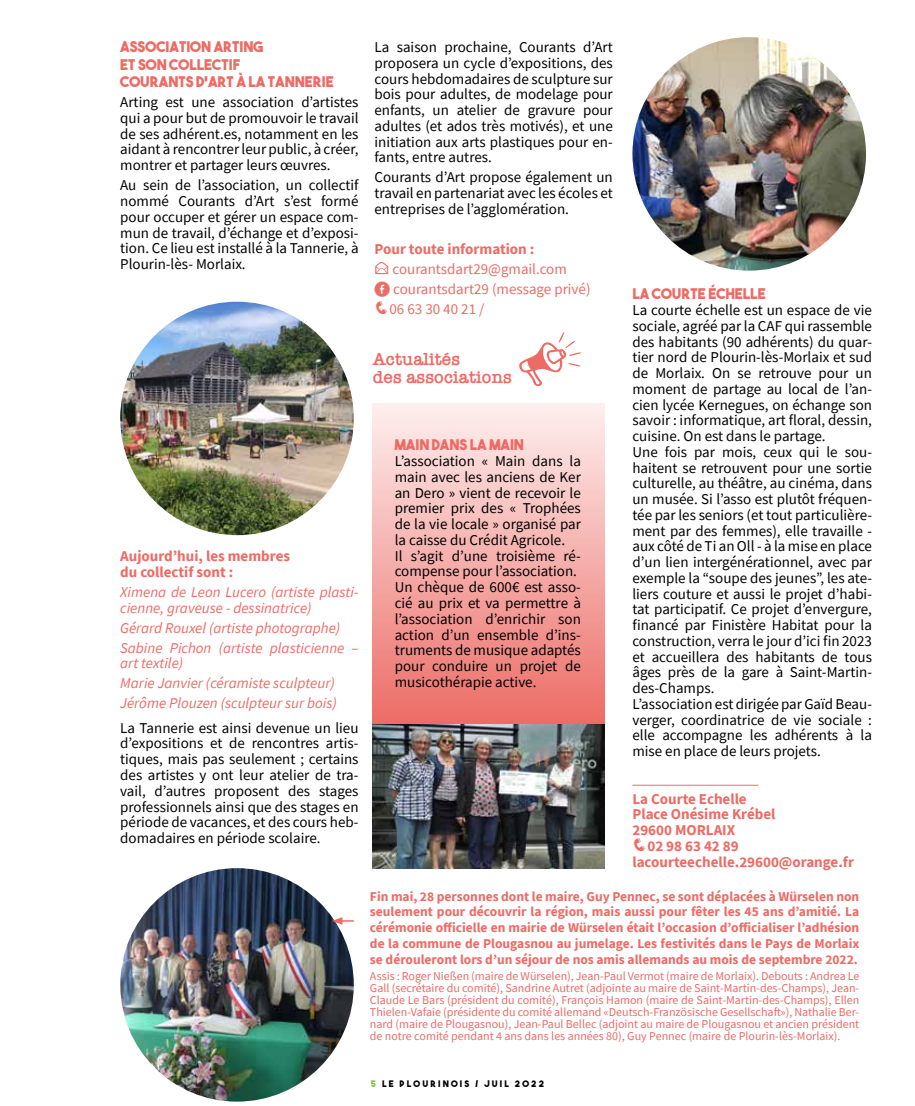
<style>
.page{position:relative;width:915px;height:1106px;background:#fff}
.page>*{position:absolute;margin:0;border:0;box-sizing:border-box;transform-origin:0 0}
.t1{font:600 18px/18px "American Typewriter";color:#ed6b65}
.t2{font:15px/15.8px "Source Sans Pro";color:#000;text-align:justify}
.t3{font:italic 15px/20px "Source Sans Pro";color:#ed6b65}
.t4{font:700 15px/15.8px "Source Sans Pro";color:#ed6b65}
.t5{font:15px/20px "Source Sans Pro";color:#ed6b65;text-align:center}
.t6{font:14.7px/17.7px "The Bold Font";color:#ed6b65}
.t7{font:700 13.5px/15.8px "Source Sans Pro";color:#ed6b65;text-align:justify}
.t8{font:12px/12px "Source Sans Pro";color:#ed6b65;text-align:justify}
.t9{font:9px "The Bold Font";letter-spacing:.24em;color:#000}
.s1{font-family:"Social Media Circled"}
.s2{color:#85be49}
</style>
<div class="page">
<img style="left:120px;top:302px;width:233px;height:233px;border-radius:117px">
<div style="left:372px;top:403px;width:232px;height:321px;background:linear-gradient(to bottom,#fdf0ef,#ed6c66)"></div>
<svg style="left:519px;top:332px;width:61px;height:54px"></svg>
<img style="left:372px;top:724px;width:232px;height:144px">
<img style="left:632px;top:37px;width:233px;height:234px;border-radius:117px">
<hr style="left:632px;top:785px;width:126px;height:1px;background:#ed6b65">
<img style="left:120px;top:868px;width:233px;height:233px;border-radius:117px">
<svg style="left:332px;top:917px;width:21px;height:7px"></svg>
<p class="t6" style="left:120px;top:37px;width:215px">ASSOCIATION ARTING<br>ET SON COLLECTIF<br>COURANTS D’ART À LA TANNERIE</p>
<p class="t2" style="left:120px;top:94px;width:240px">Arting est une association d’artistes qui a pour but de promouvoir le travail de ses adhérent.es, notamment en les aidant à rencontrer leur public, à créer, montrer et partager leurs œuvres.</p>
<p class="t2" style="left:120px;top:177px;width:240px">Au sein de l’association, un collectif nommé Courants d’Art s’est formé pour occuper et gérer un espace com&shy;mun de travail, d’échange et d’exposi&shy;tion. Ce lieu est installé à la Tannerie, à Plourin-lès- Morlaix.</p>
<p class="t4" style="left:120px;top:548px;width:171px">Aujourd’hui, les membres du collectif sont :</p>
<p class="t3" style="left:120px;top:584px;width:240px;line-height:15.8px">Ximena de Leon Lucero (artiste plasti&shy;cienne, graveuse - dessinatrice)</p>
<p class="t3" style="left:120px;top:617px;width:240px">Gérard Rouxel (artiste photographe)<br>Sabine Pichon (artiste plasticienne –</p>
<p class="t3" style="left:120px;top:653px;width:218px">art textile)<br>Marie Janvier (céramiste sculpteur)<br>Jérôme Plouzen (sculpteur sur bois)</p>
<p class="t2" style="left:120px;top:719px;width:240px">La Tannerie est ainsi devenue un lieu d’expositions et de rencontres artis&shy;tiques, mais pas seulement ; certains des artistes y ont leur atelier de tra&shy;vail, d’autres proposent des stages professionnels ainsi que des stages en période de vacances, et des cours heb&shy;domadaires en période scolaire.</p>
<p class="t2" style="left:374px;top:39px;width:240px">La saison prochaine, Courants d’Art proposera un cycle d’expositions, des cours hebdomadaires de sculpture sur bois pour adultes, de modelage pour enfants, un atelier de gravure pour adultes (et ados très motivés), et une initiation aux arts plastiques pour en&shy;fants, entre autres.</p>
<p class="t2" style="left:374px;top:169px;width:240px">Courants d’Art propose également un travail en partenariat avec les écoles et entreprises de l’agglomération.</p>
<p class="t4" style="left:374px;top:241px;width:161px">Pour toute information :</p>
<p class="t5" style="left:374px;top:259px;width:217px">courantsdart29@gmail.com<br><span class="s1">E</span> courantsdart29 (message privé)</p>
<p class="t5" style="left:374px;top:299px;width:111px">❑06 63 30 40 21 /</p>
<p class="t1" style="left:372px;top:350px;width:141px">Actualités<br>des associations</p>
<p class="t6" style="left:394px;top:436px;width:131px">MAIN DANS LA MAIN</p>
<p class="t2" style="left:394px;top:453px;width:188px;text-align:left">L’association « Main dans la main avec les anciens de Ker an Dero » vient de recevoir le premier prix des « Trophées de la vie locale » organisé par la caisse du Crédit Agricole.<br>Il s’agit d’une troisième ré&shy;compense pour l’association.<br>Un chèque de 600€ est asso&shy;cié au prix et va permettre à l’association d’enrichir son action d’un ensemble d’ins&shy;truments de musique adaptés pour conduire un projet de musicothérapie active.</p>
<p class="t6" style="left:632px;top:285px;width:135px">LA COURTE ÉCHELLE</p>
<p class="t2" style="left:632px;top:302px;width:241px;text-align:left">La courte échelle est un espace de vie sociale, agréé par la CAF qui rassemble des habitants (90 adhérents) du quar&shy;tier nord de Plourin-lès-Morlaix et sud de Morlaix. On se retrouve pour un moment de partage au local de l’an&shy;cien lycée Kernegues, on échange son savoir : informatique, art floral, dessin, cuisine. On est dans le partage.<br>Une fois par mois, ceux qui le sou&shy;haitent se retrouvent pour une sortie culturelle, au théâtre, au cinéma, dans un musée. Si l’asso est plutôt fréquen&shy;tée par les seniors (et tout particulière&shy;ment par des femmes), elle travaille - aux côté de Ti an Oll - à la mise en place d’un lien intergénérationnel, avec par exemple la “soupe des jeunes”, les ate&shy;liers couture et aussi le projet d’habi&shy;tat participatif. Ce projet d’envergure, financé par Finistère Habitat pour la construction, verra le jour d’ici fin 2023 et accueillera des habitants de tous âges près de la gare à Saint-Martin&shy;des-Champs.<br>L’association est dirigée par Gaïd Beau&shy;verger, coordinatrice de vie sociale : elle accompagne les adhérents à la mise en place de leurs projets.</p>
<p class="t4" style="left:632px;top:790px;width:144px">La Courte Echelle<br>Place Onésime Krébel<br>29600 MORLAIX</p>
<p class="t4" style="left:632px;top:837px;width:223px">❑02 98 63 42 89 lacourteechelle.29600@orange.fr</p>
<p class="t7" style="left:370px;top:888px;width:491px">Fin mai, 28 personnes dont le maire, Guy Pennec, se sont déplacées à Würselen non seulement pour découvrir la région, mais aussi pour fêter les 45 ans d’amitié. La cérémonie officielle en mairie de Würselen était l’occasion d’officialiser l’adhésion de la commune de Plougasnou au jumelage. Les festivités dans le Pays de Morlaix se dérouleront lors d’un séjour de nos amis allemands au mois de septembre 2022.</p>
<p class="t8" style="left:370px;top:969px;width:491px">Assis : Roger Nießen (maire de Würselen), Jean-Paul Vermot (maire de Morlaix). Debouts : Andrea Le Gall (secrétaire du comité), Sandrine Autret (adjointe au maire de Saint-Martin-des-Champs), Jean-Claude Le Bars (président du comité), François Hamon (maire de Saint-Martin-des-Champs), Ellen Thielen-Vafaie (présidente du comité allemand «Deutsch-Französische Gesellschaft»), Nathalie Ber&shy;nard (maire de Plougasnou), Jean-Paul Bellec (adjoint au maire de Plougasnou et ancien président de notre comité pendant 4 ans dans les années 80), Guy Pennec (maire de Plourin-lès-Morlaix).</p>
<p class="t9" style="left:371px;top:1078px;width:175px"><span class="s2">5</span> LE PLOURINOIS / JUIL 2022</p>
</div>
